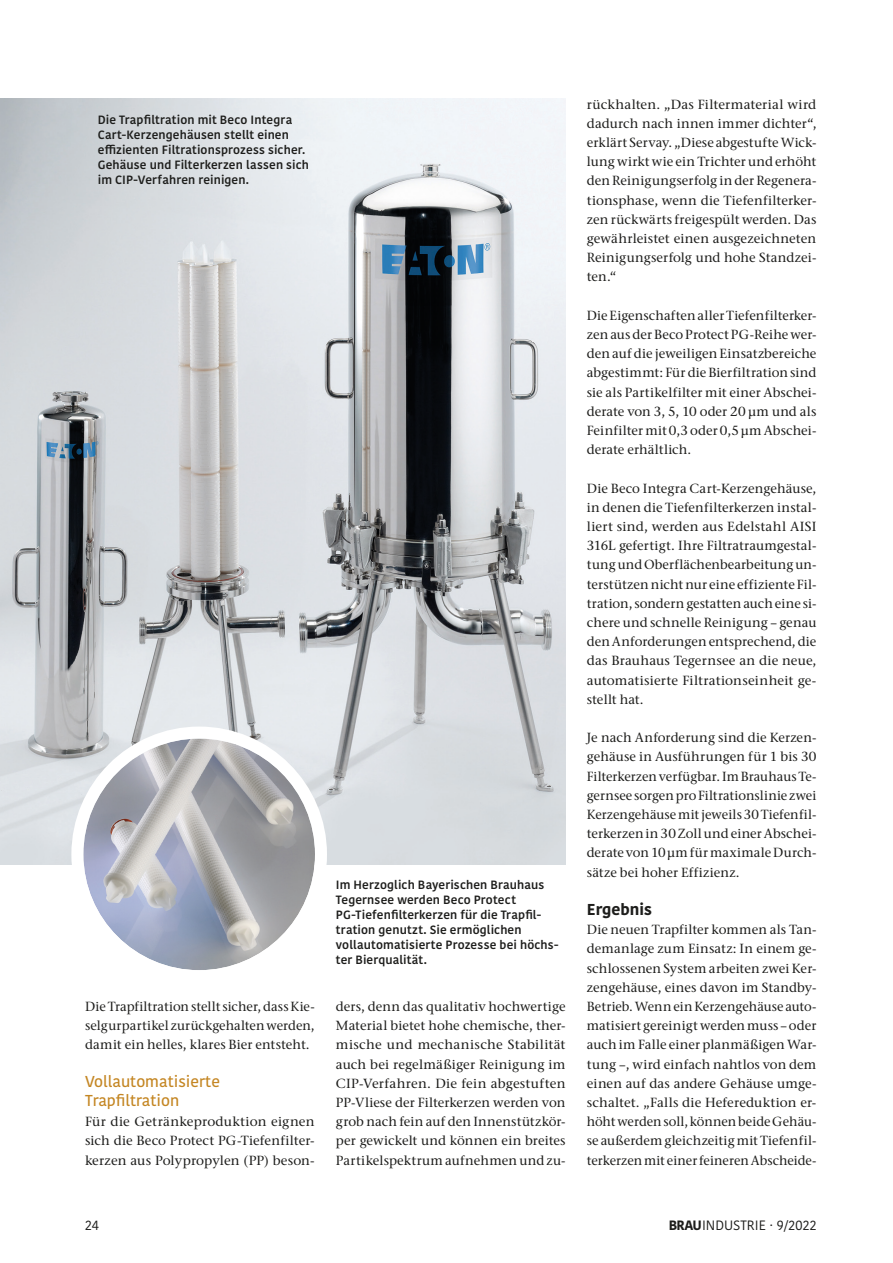
<style>
.page{position:relative;width:893px;height:1263px;background:#fff}
.page>*{position:absolute;margin:0;border:0;box-sizing:border-box;transform-origin:0 0}
.t1{font:500 15.75px/18.9px "Kohinoor Bangla";color:#c48623}
.t2{font:700 15.75px "Kohinoor Bangla";color:#1d1d1b}
.t3{font:13.5px "Kohinoor Bangla";color:#1d1d1b}
.t4{font:500 13.2px/19.2px "Stone Serif ITC Pro";letter-spacing:.01em;color:#1d1d1b;text-align:justify}
.t5{font:600 12px/15px "Kohinoor Bangla";letter-spacing:.01em;color:#1d1d1b}
.s1{font-weight:700}
</style>
<div class="page">
<img style="left:0;top:99px;width:566px;height:766px">
<img style="left:83px;top:738px;width:232px;height:232px;border-radius:116px">
<div style="left:71px;top:726px;width:256px;height:256px;border:12px solid #fff;border-radius:50%"></div>
<p class="t5" style="left:98px;top:112px;width:213px">Die Trapfiltration mit Beco Integra Cart-Kerzengehäusen stellt einen effizienten Filtrationsprozess sicher.<br>Gehäuse und Filterkerzen lassen sich im CIP-Verfahren reinigen.</p>
<p class="t4" style="left:85px;top:997px;width:231px">Die Trapfiltration stellt sicher, dass Kie&shy;selgurpartikel zurückgehalten werden, damit ein helles, klares Bier entsteht.</p>
<p class="t1" style="left:85px;top:1072px;width:136px">Vollautomatisierte<br>Trapfiltration</p>
<p class="t4" style="left:85px;top:1112px;width:231px">Für die Getränkeproduktion eignen sich die Beco Protect PG-Tiefenfilter&shy;kerzen aus Polypropylen (PP) beson-</p>
<p class="t5" style="left:336px;top:877px;width:224px">Im Herzoglich Bayerischen Brauhaus Tegernsee werden Beco Protect PG-Tiefenfilterkerzen für die Trapfil&shy;tration genutzt. Sie ermöglichen vollautomatisierte Prozesse bei höchs&shy;ter Bierqualität.</p>
<p class="t4" style="left:336px;top:997px;width:231px">ders, denn das qualitativ hochwertige Material bietet hohe chemische, ther&shy;mische und mechanische Stabilität auch bei regelmäßiger Reinigung im CIP-Verfahren. Die fein abgestuften PP-Vliese der Filterkerzen werden von grob nach fein auf den Innenstützkör&shy;per gewickelt und können ein breites Partikelspektrum aufnehmen und zu-</p>
<p class="t4" style="left:587px;top:94px;width:231px">rückhalten. „Das Filtermaterial wird dadurch nach innen immer dichter“, erklärt Servay. „Diese abgestufte Wick&shy;lung wirkt wie ein Trichter und erhöht den Reinigungserfolg in der Regenera&shy;tionsphase, wenn die Tiefenfilterker&shy;zen rückwärts freigespült werden. Das gewährleistet einen ausgezeichneten Reinigungserfolg und hohe Standzei&shy;ten.“</p>
<p class="t4" style="left:587px;top:306px;width:231px">Die Eigenschaften aller Tiefenfilterker&shy;zen aus der Beco Protect PG-Reihe wer&shy;den auf die jeweiligen Einsatzbereiche abgestimmt: Für die Bierfiltration sind sie als Partikelfilter mit einer Abschei&shy;derate von 3, 5, 10 oder 20 µm und als Feinfilter mit 0,3 oder 0,5 µm Abschei&shy;derate erhältlich.</p>
<p class="t4" style="left:587px;top:478px;width:231px">Die Beco Integra Cart-Kerzengehäuse, in denen die Tiefenfilterkerzen instal&shy;liert sind, werden aus Edelstahl AISI 316L gefertigt. Ihre Filtratraumgestal&shy;tung und Oberflächenbearbeitung un&shy;terstützen nicht nur eine effiziente Fil&shy;tration, sondern gestatten auch eine si&shy;chere und schnelle Reinigung – genau den Anforderungen entsprechend, die das Brauhaus Tegernsee an die neue, automatisierte Filtrationseinheit ge&shy;stellt hat.</p>
<p class="t4" style="left:587px;top:728px;width:231px">Je nach Anforderung sind die Kerzen&shy;gehäuse in Ausführungen für 1 bis 30<br>Filterkerzen verfügbar. Im Brauhaus Te&shy;gernsee sorgen pro Filtrationslinie zwei Kerzengehäuse mit jeweils 30 Tiefenfil&shy;terkerzen in 30 Zoll und einer Abschei&shy;derate von 10 µm für maximale Durch&shy;sätze bei hoher Effizienz.</p>
<p class="t2" style="left:587px;top:895px;width:67px">Ergebnis</p>
<p class="t4" style="left:587px;top:920px;width:231px">Die neuen Trapfilter kommen als Tan&shy;demanlage zum Einsatz: In einem ge&shy;schlossenen System arbeiten zwei Ker&shy;zengehäuse, eines davon im Standby-Betrieb. Wenn ein Kerzengehäuse auto&shy;matisiert gereinigt werden muss – oder auch im Falle einer planmäßigen War&shy;tung –, wird einfach nahtlos von dem einen auf das andere Gehäuse umge&shy;schaltet. „Falls die Hefereduktion er&shy;höht werden soll, können beide Gehäu&shy;se außerdem gleichzeitig mit Tiefenfil&shy;terkerzen mit einer feineren Abscheide-</p>
<p class="t3" style="left:85px;top:1215px;width:15px">24</p>
<p class="t3" style="left:669px;top:1215px;width:149px"><span class="s1">BRAU</span>INDUSTRIE · 9/2022</p>
</div>
